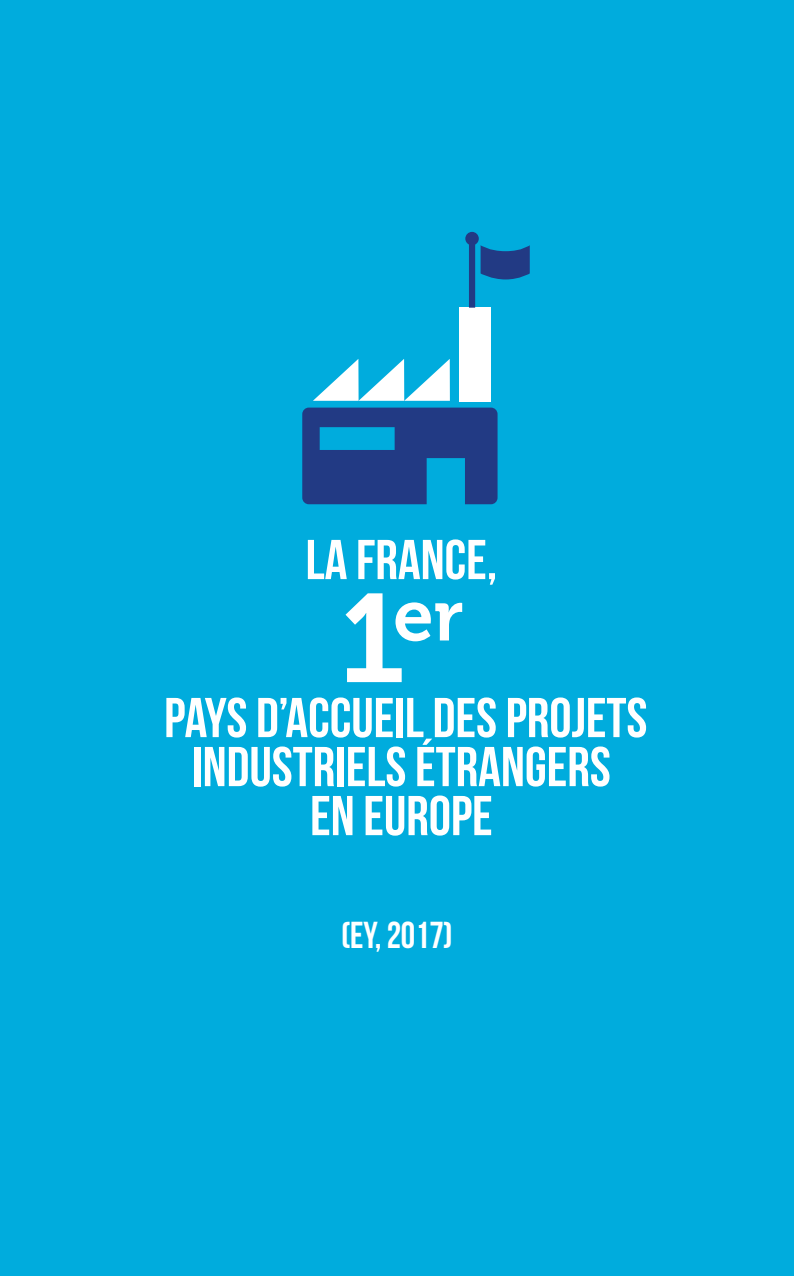
<style>
.page{position:relative;width:794px;height:1276px;background:#00acdd}
.page>*{position:absolute;margin:0;border:0;box-sizing:border-box;transform-origin:0 0}
.t1{font:72.75px "Museo 700";color:#fff}
.t2{font:56px/49px "Bebas Neue";color:#fff;text-align:center}
.Titre_point{font:37.5px "Bebas Neue";letter-spacing:-.005em;color:#fff}
.s1{font-size:125px}
</style>
<div class="page">
<svg style="left:313px;top:359px;width:137px;height:42px"></svg>
<div style="left:459px;top:308px;width:32px;height:94px;background:#fff"></div>
<svg style="left:302px;top:407px;width:195px;height:97px"></svg>
<svg style="left:465px;top:232px;width:65px;height:76px"></svg>
<p class="t2" style="left:305px;top:534px;width:193px">LA FRANCE,</p>
<p class="t1" style="left:339px;top:575px;width:126px"><span class="s1">1</span>er</p>
<p class="t2" style="left:164px;top:692px;width:485px">PAYS D’ACCUEIL DES PROJETS<br>INDUSTRIELS ÉTRANGERS<br>EN EUROPE</p>
<p class="Titre_point" style="left:341px;top:914px;width:113px">(EY, 2017)</p>
</div>
